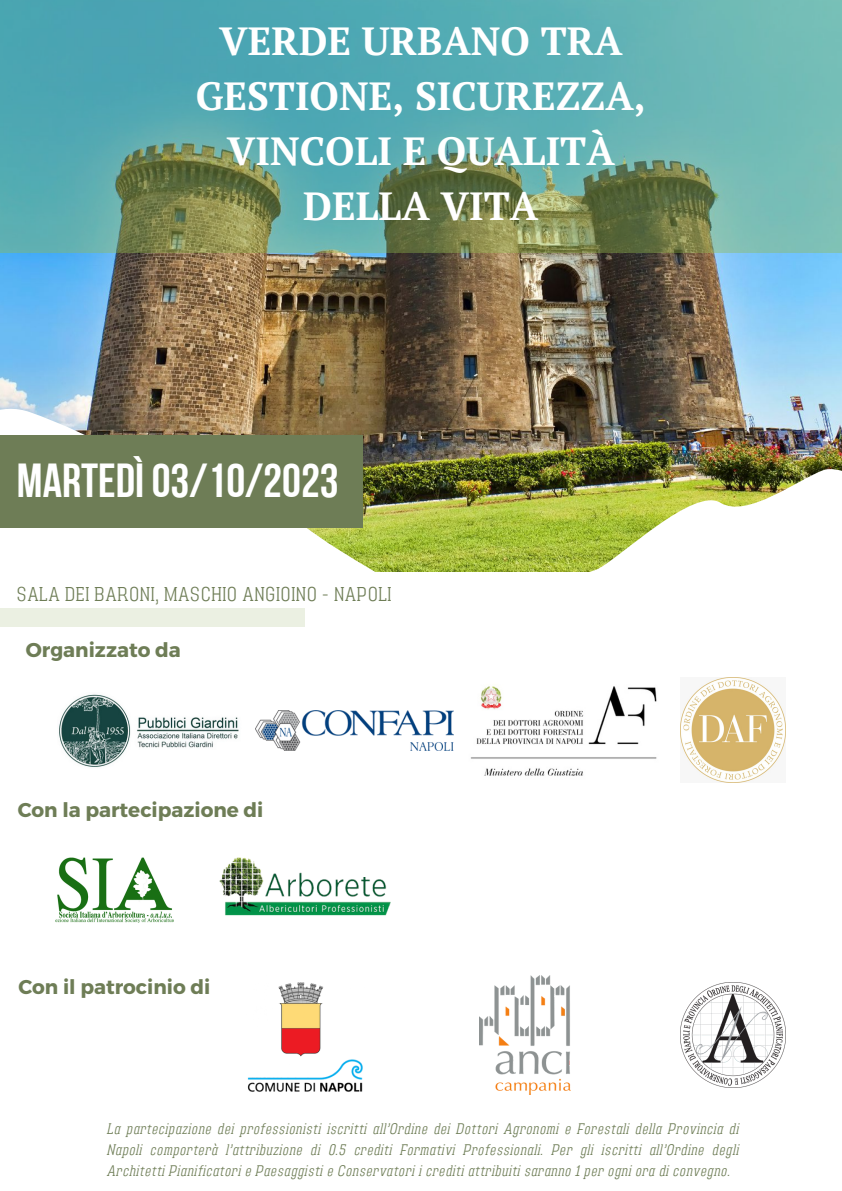
<style>
.page{position:relative;width:842px;height:1191px;background:#fff}
.page>*{position:absolute;margin:0;border:0;box-sizing:border-box;transform-origin:0 0}
.t1{font:47.6px "Bebas Neue Cyrillic";color:#fff}
.t2{font:700 39.1px/54.7px "PT Serif";color:#fff;text-align:center}
.t3{font:700 20px "Montserrat";color:#6e7d56}
.t4{font:20px "Adirek Slab 300";letter-spacing:.06em;color:#6e7d56}
.t5{font:15.3px/21px "Adirek Slab 300 It";letter-spacing:.06em;color:#6e7d56;text-align:justify}
</style>
<div class="page">
<img style="left:0;top:252px;width:841px;height:45px">
<img style="left:0;top:297px;width:842px;height:798px">
<img style="left:242px;top:971px;width:126px;height:124px">
<div style="left:0;top:435px;width:362px;height:93px;background:#6e7d56"></div>
<div style="left:0;top:608px;width:421px;height:18px;background:#ebf0e2"></div>
<img style="left:220px;top:857px;width:171px;height:63px">
<img style="left:56px;top:857px;width:117px;height:65px">
<img style="left:295px;top:766px;width:10px;height:63px">
<img style="left:681px;top:982px;width:105px;height:105px">
<img style="left:479px;top:975px;width:91px;height:119px">
<svg style="left:0;top:0;width:842px;height:252px;background:#61a49d"></svg>
<img style="left:57px;top:692px;width:185px;height:76px">
<img style="left:305px;top:585px;width:421px;height:291px">
<img style="left:681px;top:678px;width:105px;height:104px">
<img style="left:256px;top:710px;width:198px;height:40px">
<p class="t2" style="left:196px;top:13px;width:452px">VERDE URBANO TRA<br>GESTIONE, SICUREZZA,<br>VINCOLI E QUALITÀ<br>DELLA VITA</p>
<p class="t1" style="left:17px;top:461px;width:323px">MARTEDÌ 03/10/2023</p>
<p class="t4" style="left:17px;top:582px;width:376px">SALA DEI BARONI, MASCHIO ANGIOINO - NAPOLI</p>
<p class="t3" style="left:26px;top:637px;width:157px">Organizzato da</p>
<p class="t3" style="left:18px;top:796px;width:247px">Con la partecipazione di</p>
<p class="t3" style="left:18px;top:974px;width:193px">Con il patrocinio di</p>
<p class="t5" style="left:107px;top:1117px;width:633px">La partecipazione dei professionisti iscritti all’Ordine dei Dottori Agronomi e Forestali della Provincia di Napoli comporterà l’attribuzione di 0.5 crediti Formativi Professionali. Per gli iscritti all’Ordine degli Architetti Pianificatori e Paesaggisti e Conservatori i crediti attribuiti saranno 1 per ogni ora di convegno.</p>
</div>
